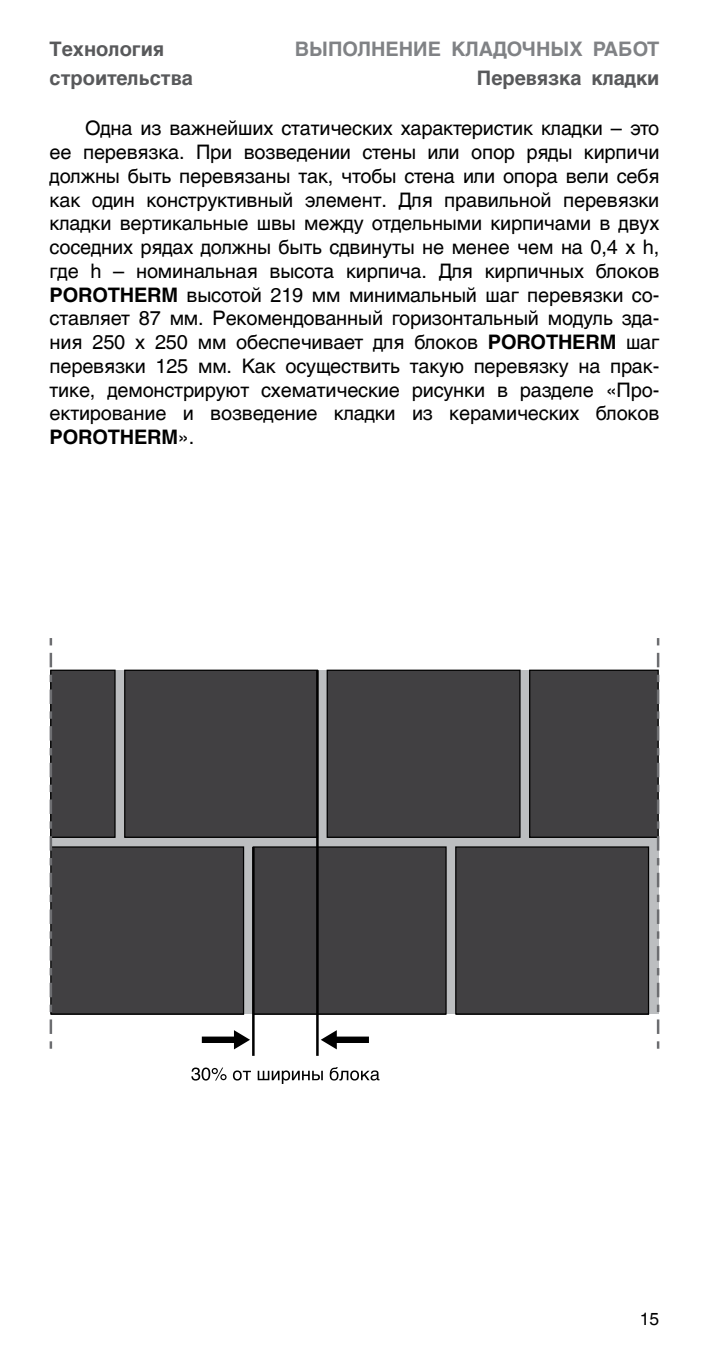
<style>
.page{position:relative;width:709px;height:1347px;background:#fff}
.page>*{position:absolute;margin:0;border:0;box-sizing:border-box;transform-origin:0 0}
.t1{font:20px/23.8px "AG Helvetica Cyr Roman";letter-spacing:-.01em;color:#000;text-align:justify}
.t2{font:700 20px/28.8px "AG Helvetica Cyr";color:#58595b}
.t3{font:700 20px "AG Helvetica Cyr";color:#808285}
.t4{font:700 20px "AG Helvetica Cyr";letter-spacing:-.01em;color:#000}
.t5{font:17.5px "AG Helvetica Cyr Roman";color:#000}
.s1{font-family:"AG Helvetica Cyr";font-weight:700}
.s2{font-family:"AG Helvetica Cyr Roman";font-weight:400}
</style>
<div class="page">
<div style="left:51px;top:670px;width:607px;height:344px;background:#bcbec0"></div>
<div style="left:51px;top:670px;width:64px;height:167px;background:#414042"></div>
<div style="left:50px;top:669px;width:66px;height:169px;border:1px solid #000"></div>
<div style="left:125px;top:670px;width:192px;height:167px;background:#414042"></div>
<div style="left:124px;top:669px;width:194px;height:169px;border:1px solid #000"></div>
<div style="left:327px;top:670px;width:193px;height:167px;background:#414042"></div>
<div style="left:326px;top:669px;width:194px;height:169px;border:1px solid #000"></div>
<div style="left:529px;top:670px;width:129px;height:167px;background:#414042"></div>
<div style="left:529px;top:669px;width:129px;height:169px;border:1px solid #000"></div>
<div style="left:51px;top:847px;width:192px;height:167px;background:#414042"></div>
<div style="left:50px;top:846px;width:194px;height:168px;border:1px solid #000"></div>
<div style="left:253px;top:847px;width:193px;height:167px;background:#414042"></div>
<div style="left:253px;top:846px;width:193px;height:168px;border:1px solid #000"></div>
<div style="left:456px;top:847px;width:192px;height:167px;background:#414042"></div>
<div style="left:455px;top:846px;width:194px;height:168px;border:1px solid #000"></div>
<svg style="left:50px;top:638px;width:2px;height:411px"></svg>
<hr style="left:316px;top:670px;width:3px;height:385px;background:#000">
<hr style="left:252px;top:847px;width:3px;height:208px;background:#000">
<svg style="left:657px;top:638px;width:2px;height:411px"></svg>
<svg style="left:321px;top:1030px;width:48px;height:19px"></svg>
<svg style="left:202px;top:1030px;width:48px;height:19px"></svg>
<svg style="left:191px;top:1067px;width:35px;height:13px"></svg>
<svg style="left:233px;top:1070px;width:18px;height:10px"></svg>
<svg style="left:258px;top:1070px;width:65px;height:14px"></svg>
<svg style="left:330px;top:1067px;width:49px;height:13px"></svg>
<p class="t2" style="left:50px;top:35px;width:145px">Технология строительства</p>
<p class="t3" style="left:295px;top:38px;width:366px">ВЫПОЛНЕНИЕ КЛАДОЧНЫХ РАБОТ</p>
<p class="t2" style="left:477px;top:64px;width:184px">Перевязка кладки</p>
<p class="t1" style="left:50px;top:117px;width:611px;text-indent:35px">Одна из важнейших статических характеристик кладки – это ее перевязка. При возведении стены или опор ряды кирпичи должны быть перевязаны так, чтобы стена или опора вели себя как один конструктивный элемент. Для правильной перевязки кладки вертикальные швы между отдельными кирпичами в двух соседних рядах должны быть сдвинуты не менее чем на 0,4 x h, где h – номинальная высота кирпича. Для кирпичных блоков <span class="s1">POROTHERM</span> высотой 219 мм минимальный шаг перевязки со&shy;ставляет 87 мм. Рекомендованный горизонтальный модуль зда&shy;ния 250 x 250 мм обеспечивает для блоков <span class="s1">POROTHERM</span> шаг перевязки 125 мм. Как осуществить такую перевязку на прак&shy;тике, демонстрируют схематические рисунки в разделе «Про&shy;ектирование и возведение кладки из керамических блоков</p>
<p class="t4" style="left:50px;top:426px;width:146px">POROTHERM<span class="s2">».</span></p>
<p class="t5" style="left:640px;top:1309px;width:21px">15</p>
</div>
